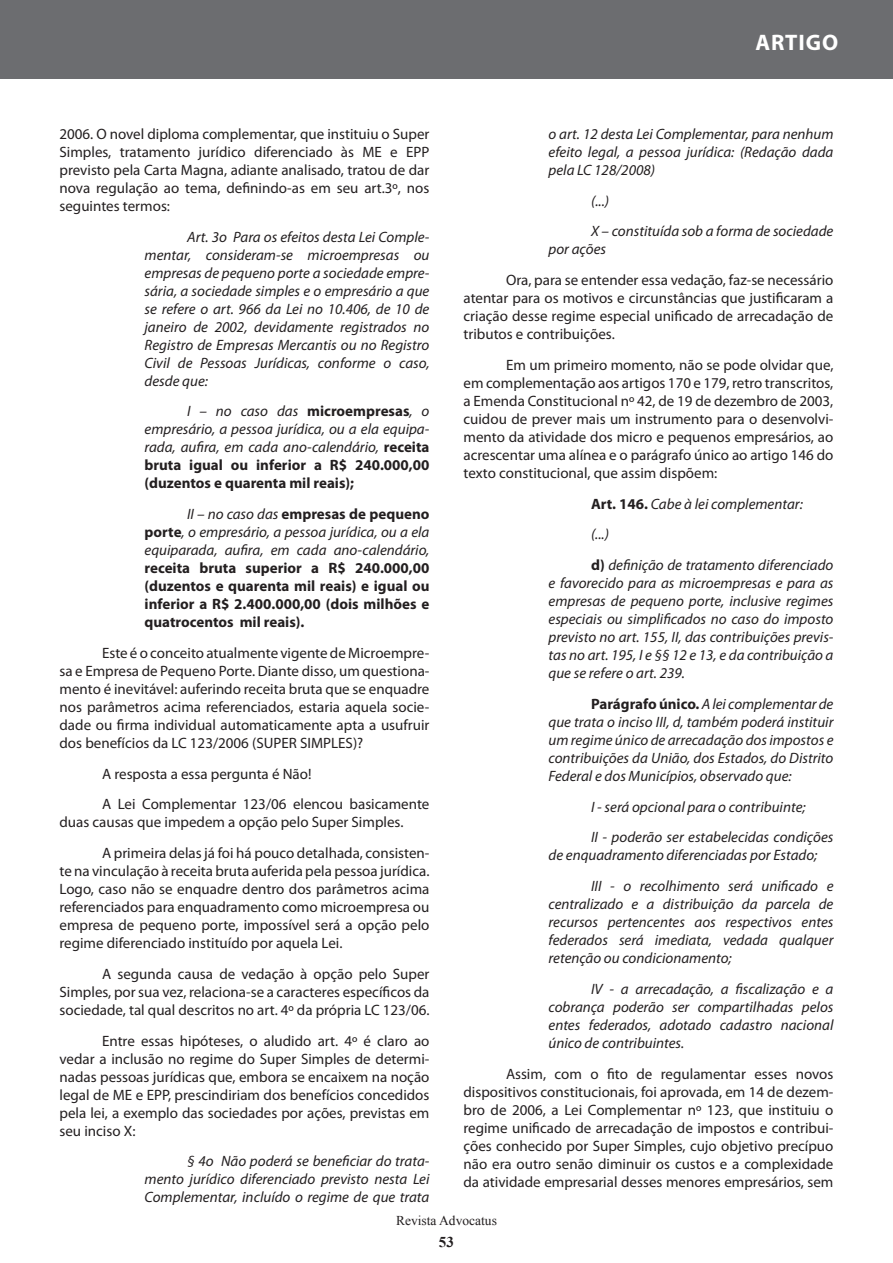
<style>
.page{position:relative;width:893px;height:1263px;background:#fff}
.page>*{position:absolute;margin:0;border:0;box-sizing:border-box;transform-origin:0 0}
.t1{font:700 22.5px "Myriad Pro";letter-spacing:.04em;color:#fff}
.t2{font:15px/18px "Myriad Pro";color:#231f20;text-align:justify}
.t3{font:italic 15px/18px "Myriad Pro";color:#231f20;text-align:justify}
.t4{font:700 15px/18px "Myriad Pro";color:#231f20;text-align:justify}
.t5{font:700 15px "Times New Roman";color:#231f20}
.t6{font:13.5px "Times New Roman";color:#231f20}
.s1{font-weight:700;font-style:normal}
</style>
<div class="page">
<div style="left:0;top:0;width:893px;height:79px;background:#6c6d70"></div>
<p class="t2" style="left:60px;top:124px;width:371px">2006. O novel diploma complementar, que instituiu o Super Simples, tratamento jurídico diferenciado às ME e EPP previsto pela Carta Magna, adiante analisado, tratou de dar nova regulação ao tema, definindo-as em seu art.3º, nos seguintes termos:</p>
<p class="t3" style="left:145px;top:227px;width:286px;text-indent:43px">Art. 3o Para os efeitos desta Lei Comple&shy;mentar, consideram-se microempresas ou empresas de pequeno porte a sociedade empre&shy;sária, a sociedade simples e o empresário a que se refere o art. 966 da Lei no 10.406, de 10 de janeiro de 2002, devidamente registrados no Registro de Empresas Mercantis ou no Registro Civil de Pessoas Jurídicas, conforme o caso, desde que:</p>
<p class="t3" style="left:145px;top:402px;width:286px;text-indent:43px">I – no caso das <span class="s1">microempresas</span>, o empresário, a pessoa jurídica, ou a ela equipa&shy;rada, aufira, em cada ano-calendário, <span class="s1">receita bruta igual ou inferior a R$ 240.000,00 (duzentos e quarenta mil reais);</span></p>
<p class="t3" style="left:145px;top:505px;width:286px;text-indent:43px">II – no caso das <span class="s1">empresas de pequeno porte</span>, o empresário, a pessoa jurídica, ou a ela equiparada, aufira, em cada ano-calendário,</p>
<p class="t4" style="left:145px;top:558px;width:286px">receita bruta superior a R$ 240.000,00 (duzentos e quarenta mil reais) e igual ou inferior a R$ 2.400.000,00 (dois milhões e quatrocentos mil reais).</p>
<p class="t2" style="left:60px;top:643px;width:371px;text-indent:43px">Este é o conceito atualmente vigente de Microempre&shy;sa e Empresa de Pequeno Porte. Diante disso, um questiona&shy;mento é inevitável: auferindo receita bruta que se enquadre nos parâmetros acima referenciados, estaria aquela socie&shy;dade ou firma individual automaticamente apta a usufruir dos benefícios da LC 123/2006 (SUPER SIMPLES)?</p>
<p class="t2" style="left:102px;top:758px;width:329px;line-height:30.8px">A resposta a essa pergunta é Não!<br>A Lei Complementar 123/06 elencou basicamente</p>
<p class="t2" style="left:102px;top:807px;width:329px;line-height:30.8px;text-indent:-43px">duas causas que impedem a opção pelo Super Simples.<br>A primeira delas já foi há pouco detalhada, consisten-</p>
<p class="t2" style="left:60px;top:862px;width:371px">te na vinculação à receita bruta auferida pela pessoa jurídica.<br>Logo, caso não se enquadre dentro dos parâmetros acima referenciados para enquadramento como microempresa ou empresa de pequeno porte, impossível será a opção pelo regime diferenciado instituído por aquela Lei.</p>
<p class="t2" style="left:60px;top:964px;width:371px;text-indent:43px">A segunda causa de vedação à opção pelo Super Simples, por sua vez, relaciona-se a caracteres específicos da sociedade, tal qual descritos no art. 4º da própria LC 123/06.</p>
<p class="t2" style="left:60px;top:1031px;width:371px;text-indent:43px">Entre essas hipóteses, o aludido art. 4º é claro ao vedar a inclusão no regime do Super Simples de determi&shy;nadas pessoas jurídicas que, embora se encaixem na noção legal de ME e EPP, prescindiriam dos benefícios concedidos pela lei, a exemplo das sociedades por ações, previstas em seu inciso X:</p>
<p class="t3" style="left:145px;top:1152px;width:286px;text-indent:43px">§ 4o Não poderá se beneficiar do trata&shy;mento jurídico diferenciado previsto nesta Lei Complementar, incluído o regime de que trata</p>
<h1 class="t1" style="left:755px;top:28px;width:84px">ARTIGO</h1>
<p class="t3" style="left:549px;top:125px;width:286px">o art. 12 desta Lei Complementar, para nenhum efeito legal, a pessoa jurídica: (Redação dada pela LC 128/2008)</p>
<p class="t3" style="left:591px;top:185px;width:244px;line-height:30.8px">(...)<br>X – constituída sob a forma de sociedade</p>
<p class="t3" style="left:549px;top:240px;width:59px">por ações</p>
<p class="t2" style="left:463px;top:271px;width:371px;text-indent:43px">Ora, para se entender essa vedação, faz-se necessário atentar para os motivos e circunstâncias que justificaram a criação desse regime especial unificado de arrecadação de tributos e contribuições.</p>
<p class="t2" style="left:463px;top:356px;width:371px;text-indent:43px">Em um primeiro momento, não se pode olvidar que, em complementação aos artigos 170 e 179, retro transcritos, a Emenda Constitucional nº 42, de 19 de dezembro de 2003, cuidou de prever mais um instrumento para o desenvolvi&shy;mento da atividade dos micro e pequenos empresários, ao acrescentar uma alínea e o parágrafo único ao artigo 146 do texto constitucional, que assim dispõem:</p>
<p class="t3" style="left:591px;top:488px;width:244px;line-height:30.8px;text-align:left"><span class="s1">Art. 146.</span> Cabe à lei complementar:<br>(...)<br><span class="s1">d)</span> definição de tratamento diferenciado</p>
<p class="t3" style="left:548px;top:574px;width:286px">e favorecido para as microempresas e para as empresas de pequeno porte, inclusive regimes especiais ou simplificados no caso do imposto previsto no art. 155, II, das contribuições previs&shy;tas no art. 195, I e §§ 12 e 13, e da contribuição a que se refere o art. 239.</p>
<p class="t3" style="left:549px;top:695px;width:286px;text-indent:43px"><span class="s1">Parágrafo único.</span> A lei complementar de que trata o inciso III, d, também poderá instituir um regime único de arrecadação dos impostos e contribuições da União, dos Estados, do Distrito Federal e dos Municípios, observado que:</p>
<p class="t3" style="left:591px;top:791px;width:244px;line-height:30.8px">I - será opcional para o contribuinte;<br>II - poderão ser estabelecidas condições</p>
<p class="t3" style="left:591px;top:840px;width:244px;line-height:30.8px;text-indent:-43px">de enquadramento diferenciadas por Estado;<br>III - o recolhimento será unificado e</p>
<p class="t3" style="left:549px;top:895px;width:286px">centralizado e a distribuição da parcela de recursos pertencentes aos respectivos entes federados será imediata, vedada qualquer retenção ou condicionamento;</p>
<p class="t3" style="left:549px;top:980px;width:286px;text-indent:43px">IV - a arrecadação, a fiscalização e a cobrança poderão ser compartilhadas pelos entes federados, adotado cadastro nacional único de contribuintes.</p>
<p class="t2" style="left:463px;top:1064px;width:371px;text-indent:43px">Assim, com o fito de regulamentar esses novos dispositivos constitucionais, foi aprovada, em 14 de dezem&shy;bro de 2006, a Lei Complementar nº 123, que instituiu o regime unificado de arrecadação de impostos e contribui&shy;ções conhecido por Super Simples, cujo objetivo precípuo não era outro senão diminuir os custos e a complexidade da atividade empresarial desses menores empresários, sem</p>
<p class="t6" style="left:396px;top:1211px;width:102px">Revista Advocatus</p>
<p class="t5" style="left:439px;top:1231px;width:16px">53</p>
</div>
